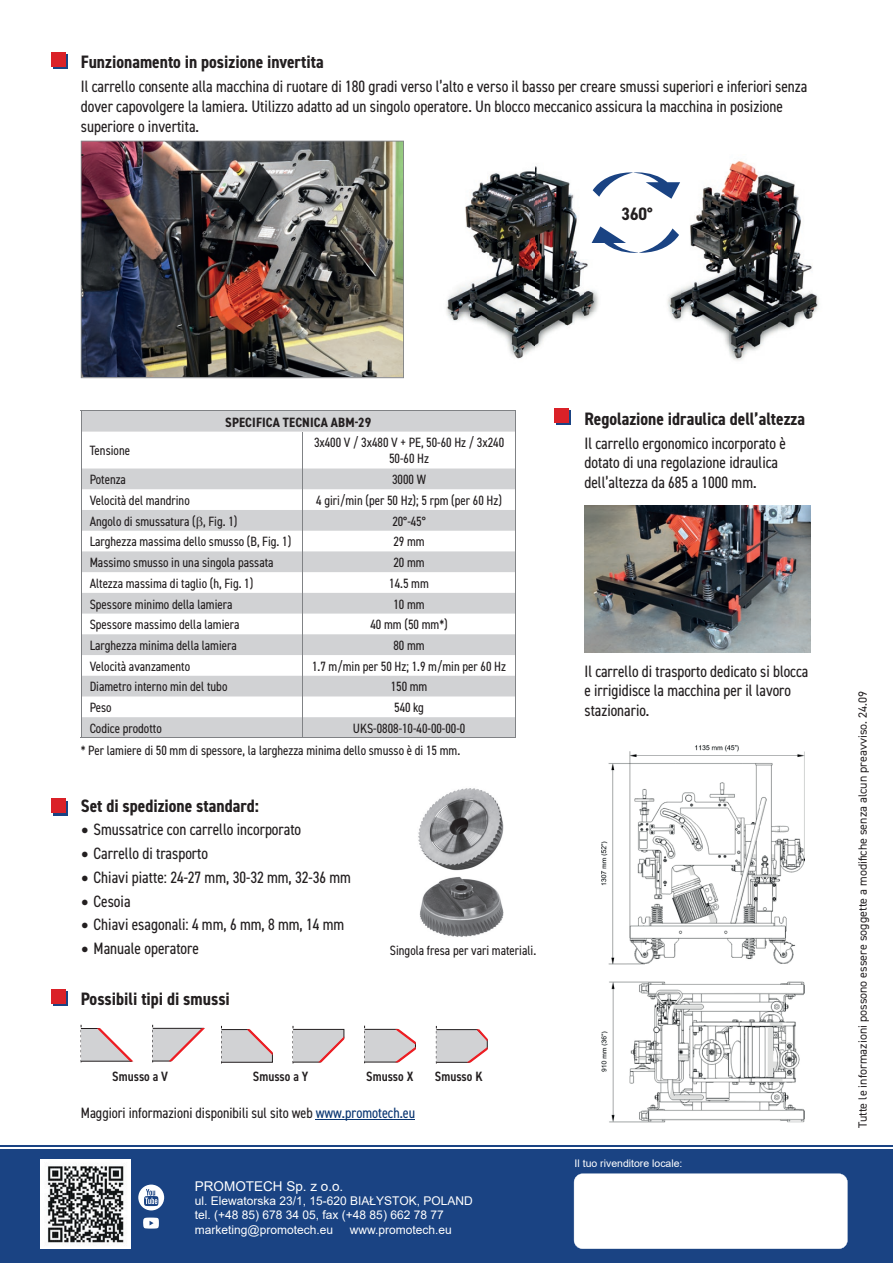
<style>
.page{position:relative;width:893px;height:1263px;background:#fff}
.page>*{position:absolute;margin:0;border:0;box-sizing:border-box;transform-origin:0 0}
.t1{font:700 condensed 18px "DIN2014";color:#231f20}
.t2{font:condensed 16.5px/19.8px "DIN2014";color:#231f20}
.t3{font:condensed 15px "DIN2014";color:#231f20}
.t4{font:condensed 13.5px/16.2px "DIN2014";color:#231f20;text-align:center}
.t5{font:600 condensed 13.5px "DIN2014";color:#231f20}
.t6{font:700 condensed 13.5px "DIN2014";letter-spacing:.01em;color:#231f20}
.t7{font:13.5px "Arial";color:#fff}
.t8{font:12px/14.4px "Arial";color:#fff}
.t9{font:12px "DIN2014";color:#231f20}
.t10{font:10.5px "Arial";color:#fff}
.s1{font-family:"Minion Pro";font-stretch:normal;font-size:21px}
.s2{color:#0a3672}
</style>
<div class="page">
<img style="left:446px;top:161px;width:373px;height:200px">
<img style="left:584px;top:505px;width:226px;height:148px">
<div style="left:0;top:1145px;width:893px;height:118px;background:#1a4383"></div>
<img style="left:41px;top:1159px;width:89px;height:90px">
<div style="left:574px;top:1173px;width:273px;height:76px;background:#fff"></div>
<svg style="left:138px;top:1184px;width:26px;height:26px"></svg>
<svg style="left:143px;top:1217px;width:16px;height:11px"></svg>
<hr style="left:0;top:1148px;width:893px;height:1px;background:#fff">
<div style="left:53px;top:991px;width:14px;height:14px;background:#da2128"></div>
<div style="left:51px;top:989px;width:14px;height:14px;background:#da2128"></div>
<svg style="left:53px;top:801px;width:14px;height:14px"></svg>
<div style="left:51px;top:799px;width:14px;height:14px;background:#da2128"></div>
<svg style="left:82px;top:411px;width:433px;height:326px"></svg>
<svg style="left:81px;top:411px;width:1px;height:21px"></svg>
<svg style="left:515px;top:411px;width:1px;height:21px"></svg>
<hr style="left:81px;top:432px;width:1px;height:36px;background:#808285">
<hr style="left:303px;top:432px;width:1px;height:36px;background:#808285">
<hr style="left:515px;top:432px;width:1px;height:36px;background:#808285">
<svg style="left:81px;top:468px;width:1px;height:269px"></svg>
<svg style="left:303px;top:468px;width:1px;height:269px"></svg>
<svg style="left:515px;top:468px;width:1px;height:269px"></svg>
<hr style="left:81px;top:410px;width:222px;height:1px;background:#808285">
<hr style="left:303px;top:410px;width:213px;height:1px;background:#808285">
<hr style="left:81px;top:737px;width:222px;height:1px;background:#808285">
<hr style="left:303px;top:737px;width:213px;height:1px;background:#808285">
<img style="left:81px;top:141px;width:323px;height:237px">
<svg style="left:557px;top:411px;width:14px;height:14px"></svg>
<div style="left:555px;top:408px;width:14px;height:14px;background:#da2128"></div>
<svg style="left:53px;top:54px;width:14px;height:15px"></svg>
<div style="left:51px;top:52px;width:14px;height:14px;background:#da2128"></div>
<svg style="left:592px;top:172px;width:89px;height:27px"></svg>
<svg style="left:591px;top:226px;width:89px;height:27px"></svg>
<svg style="left:81px;top:1025px;width:52px;height:38px"></svg>
<svg style="left:152px;top:1025px;width:53px;height:38px"></svg>
<svg style="left:221px;top:1026px;width:52px;height:38px"></svg>
<svg style="left:292px;top:1026px;width:52px;height:38px"></svg>
<svg style="left:364px;top:1026px;width:52px;height:38px"></svg>
<svg style="left:436px;top:1026px;width:52px;height:38px"></svg>
<hr style="left:316px;top:1119px;width:99px;height:1px;background:#0a3672">
<img style="left:602px;top:745px;width:202px;height:219px">
<img style="left:602px;top:981px;width:202px;height:142px">
<img style="left:418px;top:788px;width:86px;height:83px">
<img style="left:419px;top:877px;width:85px;height:60px">
<svg style="left:197px;top:516px;width:6px;height:12px"></svg>
<h1 class="t1" style="left:81px;top:50px;width:244px">Funzionamento in posizione invertita</h1>
<p class="t2" style="left:81px;top:76px;width:728px">Il carrello consente alla macchina di ruotare di 180 gradi verso l’alto e verso il basso per creare smussi superiori e inferiori senza dover capovolgere la lamiera. Utilizzo adatto ad un singolo operatore. Un blocco meccanico assicura la macchina in posizione superiore o invertita.</p>
<p class="t2" style="left:81px;top:140px;width:5px">.</p>
<h1 class="t1" style="left:621px;top:201px;width:33px">360°</h1>
<p class="t6" style="left:225px;top:413px;width:147px">SPECIFICA TECNICA ABM-29</p>
<p class="t4" style="left:90px;top:442px;width:42px">Tensione</p>
<p class="t4" style="left:314px;top:434px;width:192px">3x400 V / 3x480 V + PE, 50-60 Hz / 3x240<br>50-60 Hz</p>
<p class="t4" style="left:90px;top:471px;width:38px">Potenza</p>
<p class="t4" style="left:392px;top:471px;width:35px">3000 W</p>
<p class="t4" style="left:90px;top:492px;width:102px">Velocità del mandrino</p>
<p class="t4" style="left:316px;top:492px;width:187px">4 giri/min (per 50 Hz); 5 rpm (per 60 Hz)</p>
<p class="t4" style="left:90px;top:512px;width:149px">Angolo di smussatura ( , Fig. 1)</p>
<p class="t4" style="left:392px;top:512px;width:35px">20°-45°</p>
<p class="t4" style="left:90px;top:533px;width:203px">Larghezza massima dello smusso (B, Fig. 1)</p>
<p class="t4" style="left:393px;top:533px;width:33px">29 mm</p>
<p class="t4" style="left:90px;top:554px;width:185px">Massimo smusso in una singola passata</p>
<p class="t4" style="left:393px;top:554px;width:33px">20 mm</p>
<p class="t4" style="left:90px;top:574px;width:165px">Altezza massima di taglio (h, Fig. 1)</p>
<p class="t4" style="left:389px;top:574px;width:41px">14.5 mm</p>
<p class="t4" style="left:90px;top:595px;width:144px">Spessore minimo della lamiera</p>
<p class="t4" style="left:393px;top:595px;width:33px">10 mm</p>
<p class="t4" style="left:90px;top:616px;width:151px">Spessore massimo della lamiera</p>
<p class="t4" style="left:370px;top:616px;width:79px">40 mm (50 mm*)</p>
<p class="t4" style="left:90px;top:637px;width:149px">Larghezza minima della lamiera</p>
<p class="t4" style="left:393px;top:637px;width:33px">80 mm</p>
<p class="t4" style="left:90px;top:657px;width:102px">Velocità avanzamento</p>
<p class="t4" style="left:312px;top:657px;width:195px">1.7 m/min per 50 Hz; 1.9 m/min per 60 Hz</p>
<p class="t4" style="left:90px;top:678px;width:139px">Diametro interno min del tubo</p>
<p class="t4" style="left:391px;top:678px;width:38px">150 mm</p>
<p class="t4" style="left:90px;top:699px;width:23px">Peso</p>
<p class="t4" style="left:394px;top:699px;width:31px">540 kg</p>
<p class="t4" style="left:90px;top:719px;width:74px">Codice prodotto</p>
<p class="t4" style="left:81px;top:717px;width:386px;line-height:21.9px;text-align:left;text-indent:272px">UKS-0808-10-40-00-00-0 * Per lamiere di 50 mm di spessore, la larghezza minima dello smusso è di 15 mm.</p>
<h1 class="t1" style="left:81px;top:793px;width:180px">Set di spedizione standard:</h1>
<p class="t2" style="left:81px;top:819px;width:222px"><span class="s1">•</span> Smussatrice con carrello incorporato</p>
<p class="t2" style="left:81px;top:843px;width:129px"><span class="s1">•</span> Carrello di trasporto</p>
<p class="t2" style="left:81px;top:867px;width:272px"><span class="s1">•</span> Chiavi piatte: 24-27 mm, 30-32 mm, 32-36 mm</p>
<p class="t2" style="left:81px;top:890px;width:51px"><span class="s1">•</span> Cesoia</p>
<p class="t2" style="left:81px;top:914px;width:265px"><span class="s1">•</span> Chiavi esagonali: 4 mm, 6 mm, 8 mm, 14 mm</p>
<p class="t2" style="left:81px;top:938px;width:120px"><span class="s1">•</span> Manuale operatore</p>
<h1 class="t1" style="left:81px;top:987px;width:151px">Possibili tipi di smussi</h1>
<p class="t4" style="left:390px;top:942px;width:148px">Singola fresa per vari materiali.</p>
<p class="t5" style="left:112px;top:1067px;width:57px">Smusso a V</p>
<p class="t5" style="left:253px;top:1067px;width:57px">Smusso a Y</p>
<p class="t5" style="left:366px;top:1067px;width:49px">Smusso X</p>
<p class="t5" style="left:435px;top:1067px;width:49px">Smusso K</p>
<p class="t3" style="left:81px;top:1103px;width:336px">Maggiori informazioni disponibili sul sito web <span class="s2">www.promotech.eu</span></p>
<p class="t7" style="left:195px;top:1176px;width:150px">PROMOTECH Sp. z o.o.</p>
<p class="t8" style="left:195px;top:1193px;width:279px">ul. Elewatorska 23/1, 15-620 BIAŁYSTOK, POLAND tel. (+48 85) 678 34 05, fax (+48 85) 662 78 77 marketing@promotech.eu</p>
<p class="t8" style="left:350px;top:1222px;width:104px">www.promotech.eu</p>
<h1 class="t1" style="left:584px;top:406px;width:222px">Regolazione idraulica dell’altezza</h1>
<p class="t2" style="left:584px;top:432px;width:203px">Il carrello ergonomico incorporato è dotato di una regolazione idraulica dell’altezza da 685 a 1000 mm.</p>
<p class="t2" style="left:584px;top:660px;width:225px">Il carrello di trasporto dedicato si blocca e irrigidisce la macchina per il lavoro stazionario.</p>
<p class="t10" style="left:575px;top:1156px;width:109px">Il tuo rivenditore locale:</p>
<p class="t9" style="left:855px;top:1128px;width:439px;rotate:-90deg">Tutte le informazioni possono essere soggette a modifiche senza alcun preavviso. 24.09</p>
</div>
